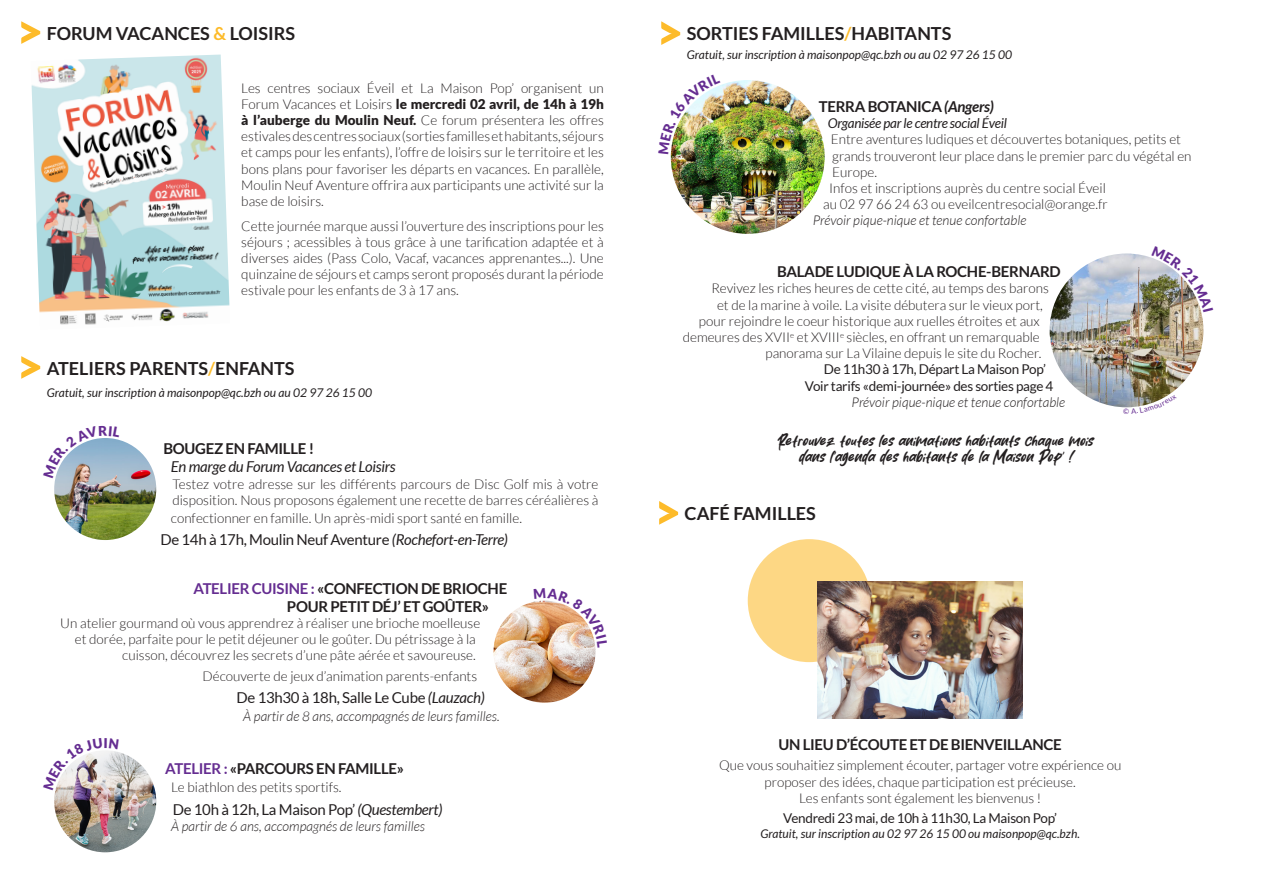
<style>
.page{position:relative;width:1263px;height:893px;background:#fff}
.page>*{position:absolute;margin:0;border:0;box-sizing:border-box;transform-origin:0 0}
.t1{font:700 18px "Lato";color:#231f20}
.t2{font:700 15px/18px "Lato";letter-spacing:-.02em;color:#231f20}
.t3{font:15px "Lato";letter-spacing:-.02em;color:#231f20}
.t4{font:italic 15px "Lato";letter-spacing:-.02em;color:#231f20}
.t5{font:300 13.5px/16.2px "Lato";color:#231f20}
.t6{font:italic 300 13.5px "Lato";color:#231f20}
.t7{font:13.5px "Lato";letter-spacing:-.02em;color:#231f20}
.t8{font:13.5px/16.2px "Bitcheese";color:#231f20;text-align:center}
.t9{font:italic 13.5px "Lato";letter-spacing:-.02em;color:#231f20}
.t10{font:italic 12px "Lato";color:#231f20}
.s1{color:#fdbb2a}
.s2{font-weight:900}
.s3{font-style:italic}
.s4{color:#652d91}
</style>
<div class="page">
<div style="left:748px;top:539px;width:123px;height:123px;background:#fdd784;border-radius:50%"></div>
<svg style="left:21px;top:356px;width:19px;height:23px"></svg>
<img style="left:54px;top:438px;width:102px;height:102px;border-radius:51px">
<svg style="left:661px;top:21px;width:19px;height:24px"></svg>
<img style="left:671px;top:80px;width:154px;height:154px;border-radius:77px">
<img style="left:31px;top:55px;width:199px;height:270px">
<svg style="left:21px;top:21px;width:19px;height:23px"></svg>
<img style="left:493px;top:601px;width:102px;height:102px;border-radius:51px">
<img style="left:54px;top:750px;width:102px;height:102px;border-radius:51px">
<img style="left:1050px;top:253px;width:153px;height:154px;border-radius:77px">
<svg style="left:659px;top:501px;width:19px;height:24px"></svg>
<img style="left:817px;top:582px;width:206px;height:136px">
<svg style="left:55px;top:438px;width:66px;height:40px"></svg>
<img style="left:670px;top:85px;width:50px;height:69px">
<svg style="left:534px;top:600px;width:62px;height:47px"></svg>
<svg style="left:55px;top:750px;width:64px;height:40px"></svg>
<img style="left:1151px;top:257px;width:51px;height:55px">
<svg style="left:1123px;top:394px;width:47px;height:14px"></svg>
<p class="t1" style="left:47px;top:23px;width:250px">FORUM VACANCES <span class="s1">&amp;</span> LOISIRS</p>
<p class="t5" style="left:241px;top:80px;width:364px;text-align:justify">Les centres sociaux Éveil et La Maison Pop’ organisent un Forum Vacances et Loisirs <span class="s2">le mercredi 02 avril, de 14h à 19h à l’auberge du Moulin Neuf.</span> Ce forum présentera les offres estivales des centres sociaux (sorties familles et habitants, séjours et camps pour les enfants), l’offre de loisirs sur le territoire et les bons plans pour favoriser les départs en vacances. En parallèle, Moulin Neuf Aventure offrira aux participants une activité sur la base de loisirs.</p>
<p class="t5" style="left:241px;top:218px;width:364px;text-align:justify">Cette journée marque aussi l’ouverture des inscriptions pour les séjours ; acessibles à tous grâce à une tarification adaptée et à diverses aides (Pass Colo, Vacaf, vacances apprenantes...). Une quinzaine de séjours et camps seront proposés durant la période estivale pour les enfants de 3 à 17 ans.</p>
<p class="t1" style="left:47px;top:358px;width:249px">ATELIERS PARENTS<span class="s1">/</span>ENFANTS</p>
<p class="t10" style="left:47px;top:386px;width:327px">Gratuit, sur inscription à maisonpop@qc.bzh ou au 02 97 26 15 00</p>
<p class="t2" style="left:163px;top:440px;width:152px">BOUGEZ EN FAMILLE !</p>
<p class="t4" style="left:171px;top:458px;width:226px">En marge du Forum Vacances et Loisirs</p>
<p class="t5" style="left:172px;top:476px;width:427px">Testez votre adresse sur les différents parcours de Disc Golf mis à votre disposition. Nous proposons également une recette de barres céréalières à</p>
<p class="t5" style="left:171px;top:510px;width:353px">confectionner en famille. Un après-midi sport santé en famille.</p>
<p class="t3" style="left:160px;top:531px;width:349px">De 14h à 17h, Moulin Neuf Aventure <span class="s3">(Rochefort-en-Terre)</span></p>
<p class="t2" style="left:287px;top:579px;width:222px;text-indent:-94px"><span class="s4">ATELIER CUISINE :</span> «CONFECTION DE BRIOCHE<br>POUR PETIT DÉJ’ ET GOÛTER»</p>
<p class="t5" style="left:60px;top:615px;width:421px">Un atelier gourmand où vous apprendrez à réaliser une brioche moelleuse</p>
<p class="t5" style="left:75px;top:631px;width:402px">et dorée, parfaite pour le petit déjeuner ou le goûter. Du pétrissage à la</p>
<p class="t5" style="left:122px;top:648px;width:355px">cuisson, découvrez les secrets d’une pâte aérée et savoureuse.</p>
<p class="t5" style="left:203px;top:668px;width:276px">Découverte de jeux d’animation parents-enfants</p>
<p class="t3" style="left:237px;top:689px;width:250px">De 13h30 à 18h, Salle Le Cube <span class="s3">(Lauzach)</span></p>
<p class="t6" style="left:243px;top:709px;width:258px">À partir de 8 ans, accompagnés de leurs familles.</p>
<p class="t2" style="left:165px;top:760px;width:240px"><span class="s4">ATELIER :</span> «PARCOURS EN FAMILLE»</p>
<p class="t5" style="left:171px;top:779px;width:172px">Le biathlon des petits sportifs.</p>
<p class="t3" style="left:173px;top:801px;width:271px">De 10h à 12h, La Maison Pop’ <span class="s3">(Questembert)</span></p>
<p class="t6" style="left:171px;top:819px;width:255px">À partir de 6 ans, accompagnés de leurs familles</p>
<p class="t1" style="left:687px;top:23px;width:266px">SORTIES FAMILLES<span class="s1">/</span>HABITANTS</p>
<p class="t10" style="left:687px;top:48px;width:327px">Gratuit, sur inscription à maisonpop@qc.bzh ou au 02 97 26 15 00</p>
<p class="t2" style="left:819px;top:97px;width:177px">TERRA BOTANICA <span class="s3">(Angers)</span></p>
<p class="t9" style="left:828px;top:116px;width:181px">Organisée par le centre social Éveil</p>
<p class="t5" style="left:831px;top:131px;width:362px">Entre aventures ludiques et découvertes botaniques, petits et grands trouveront leur place dans le premier parc du végétal en<br>Europe.</p>
<p class="t5" style="left:829px;top:180px;width:278px">Infos et inscriptions auprès du centre social Éveil</p>
<p class="t5" style="left:823px;top:196px;width:286px">au 02 97 66 24 63 ou eveilcentresocial@orange.fr</p>
<p class="t6" style="left:813px;top:213px;width:215px">Prévoir pique-nique et tenue confortable</p>
<p class="t2" style="left:777px;top:263px;width:285px">BALADE LUDIQUE À LA ROCHE-BERNARD</p>
<p class="t5" style="left:711px;top:281px;width:339px">Revivez les riches heures de cette cité, au temps des barons</p>
<p class="t5" style="left:717px;top:297px;width:327px">et de la marine à voile. La visite débutera sur le vieux port,</p>
<p class="t5" style="left:699px;top:313px;width:342px">pour rejoindre le coeur historique aux ruelles étroites et aux</p>
<p class="t5" style="left:683px;top:329px;width:359px">demeures des XVII<sup>e</sup> et XVIII<sup>e</sup> siècles, en offrant un remarquable</p>
<p class="t5" style="left:765px;top:345px;width:277px">panorama sur La Vilaine depuis le site du Rocher.</p>
<p class="t7" style="left:824px;top:362px;width:224px">De 11h30 à 17h, Départ La Maison Pop’</p>
<p class="t7" style="left:805px;top:378px;width:250px">Voir tarifs «demi-journée» des sorties page 4</p>
<p class="t6" style="left:852px;top:395px;width:215px">Prévoir pique-nique et tenue confortable</p>
<p class="t8" style="left:778px;top:433px;width:318px">Retrouvez toutes les animations habitants chaque mois dans l’agenda des habitants de la Maison Pop’ !</p>
<p class="t1" style="left:685px;top:503px;width:133px">CAFÉ FAMILLES</p>
<p class="t2" style="left:778px;top:735px;width:285px">UN LIEU D’ÉCOUTE ET DE BIENVEILLANCE</p>
<p class="t5" style="left:719px;top:757px;width:404px;text-align:center">Que vous souhaitiez simplement écouter, partager votre expérience ou proposer des idées, chaque participation est précieuse.</p>
<p class="t5" style="left:799px;top:790px;width:244px">Les enfants sont également les bienvenus !</p>
<p class="t7" style="left:783px;top:811px;width:275px">Vendredi 23 mai, de 10h à 11h30, La Maison Pop’</p>
<p class="t10" style="left:760px;top:827px;width:321px">Gratuit, sur inscription au 02 97 26 15 00 ou maisonpop@qc.bzh.</p>
</div>
